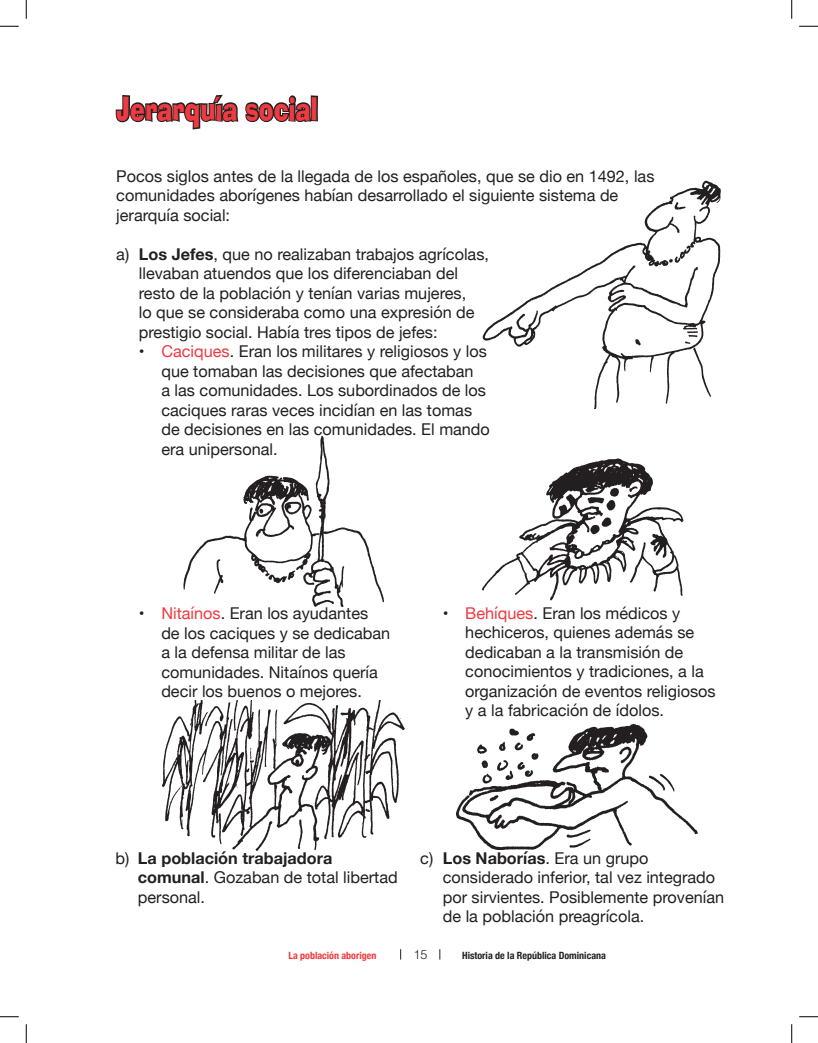
<style>
.page{position:relative;width:818px;height:1043px;background:#fff}
.page>*{position:absolute;margin:0;border:0;box-sizing:border-box;transform-origin:0 0}
.t1{font:31.25px "Alor Condensed Normal";color:#ee3a41}
.t2{font:16.25px/19.5px "Helvetica Neue";color:#231f20}
.t3{font:300 12.5px "Helvetica";color:#231f20}
.t4{font:700 condensed 10px "Helvetica Neue";color:#231f20}
.t5{font:700 condensed 10px "Helvetica Neue";color:#ee3a41}
.s1{font-weight:700}
.s2{color:#ee3a41}
</style>
<div class="page">
<svg style="left:115px;top:94px;width:203px;height:36px"></svg>
<img style="left:183px;top:435px;width:201px;height:172px">
<img style="left:481px;top:458px;width:203px;height:142px">
<img style="left:456px;top:723px;width:242px;height:127px">
<img style="left:162px;top:700px;width:243px;height:151px">
<img style="left:482px;top:180px;width:239px;height:229px">
<svg style="left:0;top:25px;width:19px;height:2px"></svg>
<svg style="left:799px;top:25px;width:19px;height:2px"></svg>
<svg style="left:0;top:1016px;width:19px;height:1px"></svg>
<svg style="left:799px;top:1016px;width:19px;height:1px"></svg>
<svg style="left:25px;top:0;width:2px;height:19px"></svg>
<svg style="left:25px;top:1024px;width:2px;height:18px"></svg>
<svg style="left:791px;top:0;width:1px;height:19px"></svg>
<svg style="left:791px;top:1024px;width:1px;height:18px"></svg>
<h1 class="t1" style="left:116px;top:81px;width:203px">Jerarquía social</h1>
<p class="t2" style="left:116px;top:167px;width:539px">Pocos siglos antes de la llegada de los españoles, que se dio en 1492, las comunidades aborígenes habían desarrollado el siguiente sistema de jerarquía social:</p>
<p class="t2" style="left:139px;top:245px;width:351px;text-indent:-23px">a) <span class="s1">Los Jefes</span>, que no realizaban trabajos agrícolas, llevaban atuendos que los diferenciaban del resto de la población y tenían varias mujeres,<br>lo que se consideraba como una expresión de prestigio social. Había tres tipos de jefes:</p>
<p class="t2" style="left:161px;top:343px;width:330px;text-indent:-23px">• <span class="s2">Caciques</span>. Eran los militares y religiosos y los que tomaban las decisiones que afectaban<br>a las comunidades. Los subordinados de los caciques raras veces incidían en las tomas de decisiones en las comunidades. El mando era unipersonal.</p>
<p class="t2" style="left:161px;top:604px;width:230px;text-indent:-23px">• <span class="s2">Nitaínos</span>. Eran los ayudantes de los caciques y se dedicaban a la defensa militar de las comunidades. Nitaínos quería decir los buenos o mejores.</p>
<p class="t2" style="left:465px;top:604px;width:252px;text-indent:-23px">• <span class="s2">Behíques</span>. Eran los médicos y hechiceros, quienes además se dedicaban a la transmisión de conocimientos y tradiciones, a la organización de eventos religiosos y a la fabricación de ídolos.</p>
<p class="t2" style="left:138px;top:849px;width:261px;text-indent:-23px">b) <span class="s1">La población trabajadora comunal</span>. Gozaban de total libertad personal.</p>
<p class="t5" style="left:288px;top:947px;width:90px">La población aborigen</p>
<p class="t2" style="left:443px;top:849px;width:283px;text-indent:-23px">c) <span class="s1">Los Naborías</span>. Era un grupo considerado inferior, tal vez integrado por sirvientes. Posiblemente provenían de la población preagrícola.</p>
<p class="t3" style="left:413px;top:946px;width:15px">15</p>
<p class="t4" style="left:462px;top:947px;width:145px">Historia de la República Dominicana</p>
</div>
